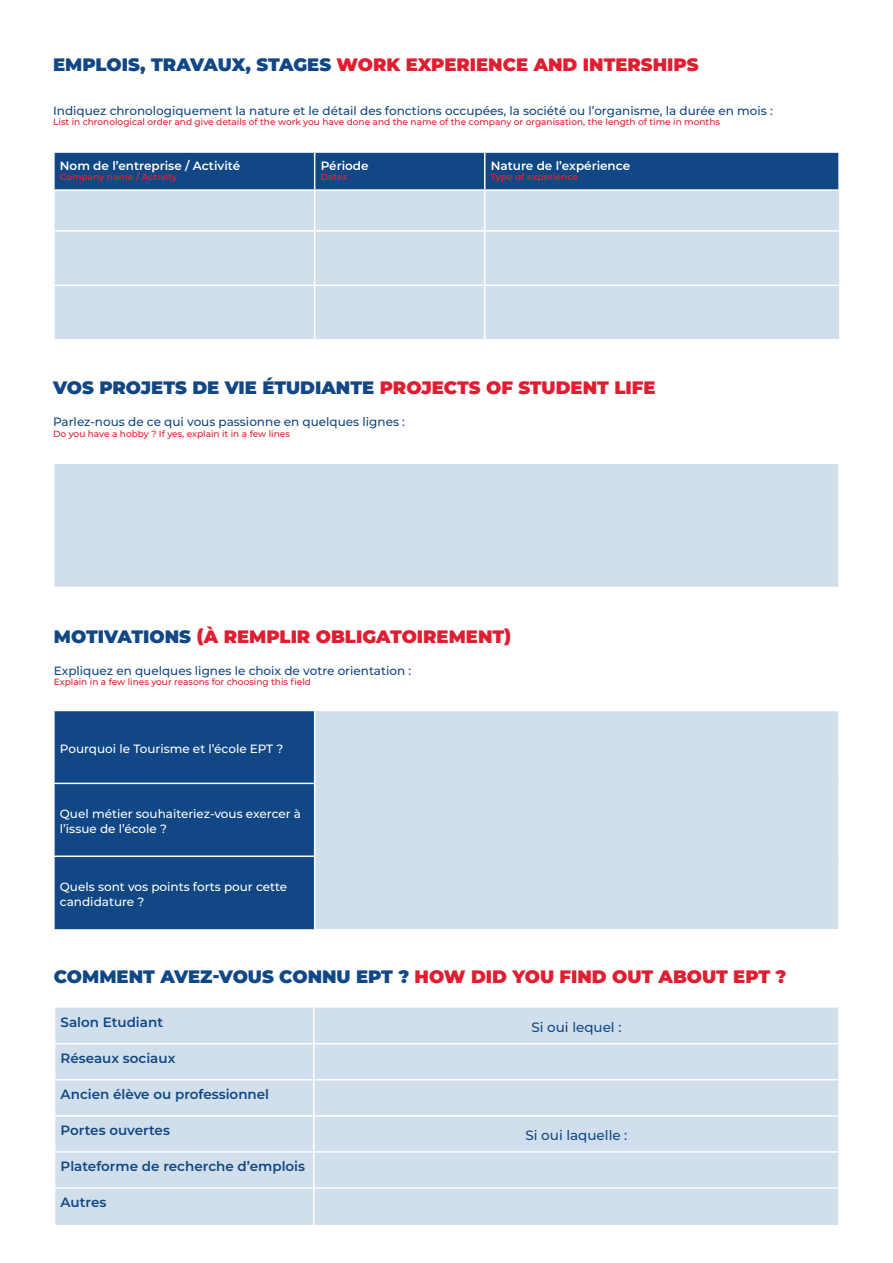
<style>
.page{position:relative;width:893px;height:1263px;background:#fff}
.page>*{position:absolute;margin:0;border:0;box-sizing:border-box;transform-origin:0 0}
.t1{font:900 18px "Montserrat";color:#114785}
.t2{font:900 18px "Montserrat";color:#e11d31}
.t3{font:600 13.5px "Montserrat";color:#114785}
.t4{font:500 13.5px "Montserrat";color:#114785}
.t5{font:500 12px "Montserrat";color:#114785}
.t6{font:500 12px/14.4px "Montserrat";color:#fff}
.t7{font:600 12px "Montserrat";color:#fff}
.t8{font:500 9px "Montserrat";color:#e11d31}
.t9{font:600 9px "Montserrat";color:#e11d31}
.s1{color:#114785}
.s2{color:#e11d31}
</style>
<div class="page">
<div style="left:55px;top:153px;width:783px;height:36px;background:#114785"></div>
<div style="left:55px;top:191px;width:784px;height:148px;background:#d0dfeb"></div>
<hr style="left:484px;top:191px;width:1px;height:39px;background:#fff">
<hr style="left:315px;top:230px;width:170px;height:2px;background:#fff">
<hr style="left:314px;top:232px;width:1px;height:53px;background:#fff">
<hr style="left:485px;top:230px;width:354px;height:2px;background:#fff">
<hr style="left:484px;top:232px;width:1px;height:53px;background:#fff">
<hr style="left:53px;top:285px;width:262px;height:1px;background:#fff">
<hr style="left:315px;top:285px;width:170px;height:1px;background:#fff">
<hr style="left:314px;top:286px;width:1px;height:53px;background:#fff">
<hr style="left:485px;top:285px;width:354px;height:1px;background:#fff">
<hr style="left:484px;top:286px;width:1px;height:53px;background:#fff">
<hr style="left:314px;top:153px;width:1px;height:36px;background:#fff">
<hr style="left:484px;top:153px;width:1px;height:36px;background:#fff">
<hr style="left:314px;top:191px;width:1px;height:39px;background:#fff">
<hr style="left:55px;top:230px;width:260px;height:2px;background:#fff">
<div style="left:55px;top:711px;width:259px;height:218px;background:#114785"></div>
<div style="left:315px;top:710px;width:524px;height:219px;background:#d0dfeb"></div>
<hr style="left:315px;top:710px;width:525px;height:1px;background:#fff">
<hr style="left:838px;top:711px;width:2px;height:72px;background:#fff">
<hr style="left:838px;top:783px;width:2px;height:73px;background:#fff">
<hr style="left:838px;top:856px;width:2px;height:73px;background:#fff">
<hr style="left:53px;top:783px;width:262px;height:1px;background:#fff">
<hr style="left:53px;top:855px;width:262px;height:2px;background:#fff">
<div style="left:54px;top:464px;width:785px;height:123px;background:#d0dfeb"></div>
<hr style="left:53px;top:464px;width:2px;height:123px;background:#fff">
<hr style="left:838px;top:464px;width:2px;height:123px;background:#fff">
<div style="left:55px;top:1007px;width:783px;height:218px;background:#d0dfeb"></div>
<hr style="left:313px;top:1007px;width:2px;height:36px;background:#fff">
<hr style="left:313px;top:1044px;width:2px;height:35px;background:#fff">
<hr style="left:54px;top:1079px;width:260px;height:1px;background:#fff">
<hr style="left:314px;top:1079px;width:526px;height:1px;background:#fff">
<hr style="left:313px;top:1080px;width:2px;height:35px;background:#fff">
<hr style="left:54px;top:1115px;width:260px;height:1px;background:#fff">
<hr style="left:314px;top:1115px;width:526px;height:1px;background:#fff">
<hr style="left:313px;top:1116px;width:2px;height:35px;background:#fff">
<hr style="left:54px;top:1151px;width:260px;height:2px;background:#fff">
<hr style="left:314px;top:1151px;width:526px;height:2px;background:#fff">
<hr style="left:313px;top:1153px;width:2px;height:34px;background:#fff">
<hr style="left:54px;top:1187px;width:260px;height:2px;background:#fff">
<hr style="left:314px;top:1187px;width:526px;height:2px;background:#fff">
<hr style="left:313px;top:1189px;width:2px;height:36px;background:#fff">
<hr style="left:54px;top:1043px;width:260px;height:1px;background:#fff">
<hr style="left:314px;top:1043px;width:526px;height:1px;background:#fff">
<h1 class="t2" style="left:53px;top:51px;width:647px"><span class="s1">EMPLOIS, TRAVAUX, STAGES</span> WORK EXPERIENCE AND INTERSHIPS</h1>
<h3 class="t5" style="left:53px;top:102px;width:721px">Indiquez chronologiquement la nature et le détail des fonctions occupées, la société ou l’organisme, la durée en mois :</h3>
<p class="t8" style="left:53px;top:116px;width:668px">List in chronological order and give details of the work you have done and the name of the company or organisation, the length of time in months</p>
<h3 class="t7" style="left:60px;top:157px;width:182px">Nom de l’entreprise / Activité</h3>
<p class="t9" style="left:60px;top:171px;width:119px">Company name / Activity</p>
<h3 class="t7" style="left:321px;top:157px;width:49px">Période</h3>
<p class="t9" style="left:321px;top:171px;width:28px">Dates</p>
<h3 class="t7" style="left:491px;top:157px;width:141px">Nature de l’expérience</h3>
<p class="t9" style="left:491px;top:171px;width:89px">Type of experience</p>
<h1 class="t1" style="left:53px;top:374px;width:604px">VOS PROJETS DE VIE ÉTUDIANTE <span class="s2">PROJECTS OF STUDENT LIFE</span></h1>
<h3 class="t5" style="left:53px;top:413px;width:353px">Parlez-nous de ce qui vous passionne en quelques lignes :</h3>
<p class="t8" style="left:53px;top:427px;width:238px">Do you have a hobby ? If yes, explain it in a few lines</p>
<h1 class="t2" style="left:54px;top:623px;width:459px"><span class="s1">MOTIVATIONS</span> (À REMPLIR OBLIGATOIREMENT)</h1>
<h3 class="t5" style="left:54px;top:662px;width:359px">Expliquez en quelques lignes le choix de votre orientation :</h3>
<p class="t8" style="left:54px;top:676px;width:259px">Explain in a few lines your reasons for choosing this field</p>
<h3 class="t6" style="left:60px;top:741px;width:225px">Pourquoi le Tourisme et l’école EPT ?</h3>
<h3 class="t6" style="left:60px;top:806px;width:243px">Quel métier souhaiteriez-vous exercer à l’issue de l’école ?</h3>
<h3 class="t6" style="left:60px;top:879px;width:229px">Quels sont vos points forts pour cette candidature ?</h3>
<h1 class="t1" style="left:54px;top:963px;width:734px">COMMENT AVEZ-VOUS CONNU EPT ? <span class="s2">HOW DID YOU FIND OUT ABOUT EPT ?</span></h1>
<h2 class="t3" style="left:61px;top:1012px;width:104px">Salon Etudiant</h2>
<h2 class="t4" style="left:531px;top:1018px;width:91px">Si oui lequel :</h2>
<h2 class="t3" style="left:61px;top:1048px;width:116px">Réseaux sociaux</h2>
<h2 class="t3" style="left:61px;top:1084px;width:210px">Ancien élève ou professionnel</h2>
<h2 class="t3" style="left:61px;top:1120px;width:111px">Portes ouvertes</h2>
<h2 class="t4" style="left:525px;top:1126px;width:103px">Si oui laquelle :</h2>
<h2 class="t3" style="left:61px;top:1156px;width:246px">Plateforme de recherche d’emplois</h2>
<h2 class="t3" style="left:61px;top:1193px;width:47px">Autres</h2>
</div>
